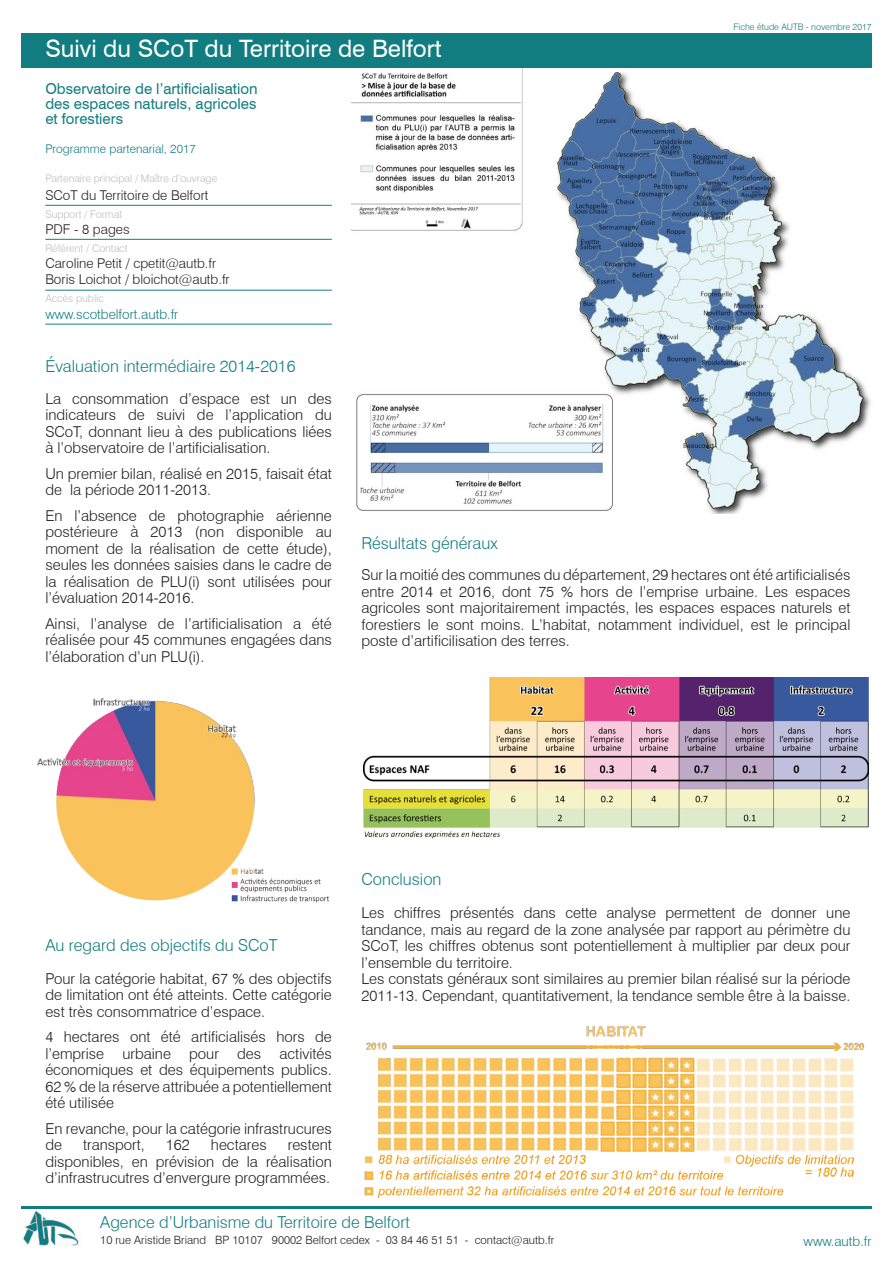
<style>
.page{position:relative;width:893px;height:1263px;background:#fff}
.page>*{position:absolute;margin:0;border:0;box-sizing:border-box;transform-origin:0 0}
.t1{font:24px "Swiss 721 BT";color:#fff}
.t2{font:300 16.5px "Swiss 721 BT";color:#127d81}
.t3{font:300 15px/16.5px "Swiss 721 BT";color:#231f20;text-align:justify}
.t4{font:15px/15px "Swiss 721 BT";color:#127d81;text-align:justify}
.t5{font:300 13.5px/16.2px "Swiss 721 BT";color:#231f20}
.t6{font:300 13.5px "Swiss 721 BT";color:#127d81}
.t7{font:300 12px "Swiss 721 BT";color:#127d81}
.t8{font:300 11.4px "Swiss 721 BT";color:#231f20}
.t9{font:300 10.5px "Swiss 721 BT";color:#bcbdc0}
.t10{font:300 9px "Swiss 721 BT";color:#127d81}
</style>
<div class="page">
<img style="left:364px;top:1025px;width:501px;height:173px">
<img style="left:364px;top:677px;width:504px;height:161px">
<img style="left:37px;top:698px;width:292px;height:205px">
<img style="left:352px;top:67px;width:520px;height:446px">
<div style="left:22px;top:33px;width:850px;height:34px;background:#127d81"></div>
<hr style="left:21px;top:1206px;width:851px;height:3px;background:#127d81">
<hr style="left:45px;top:324px;width:287px;height:1px;background:#127d81">
<hr style="left:45px;top:290px;width:287px;height:1px;background:#127d81">
<hr style="left:45px;top:239px;width:287px;height:1px;background:#127d81">
<hr style="left:45px;top:205px;width:287px;height:1px;background:#127d81">
<img style="left:23px;top:1211px;width:56px;height:34px">
<h1 class="t1" style="left:45px;top:34px;width:398px">Suivi du SCoT du Territoire de Belfort</h1>
<p class="t4" style="left:45px;top:81px;width:214px">Observatoire de l’artificialisation des espaces naturels, agricoles et forestiers</p>
<p class="t7" style="left:45px;top:141px;width:152px">Programme partenarial, 2017</p>
<p class="t9" style="left:45px;top:172px;width:173px">Partenaire principal / Maître d’ouvrage</p>
<p class="t5" style="left:45px;top:187px;width:165px">SCoT du Territoire de Belfort</p>
<p class="t9" style="left:45px;top:208px;width:78px">Support / Format</p>
<p class="t5" style="left:45px;top:221px;width:86px">PDF - 8 pages</p>
<p class="t9" style="left:45px;top:242px;width:84px">Référent / Contact</p>
<p class="t5" style="left:45px;top:255px;width:186px">Caroline Petit / cpetit@autb.fr<br>Boris Loichot / bloichot@autb.fr</p>
<p class="t9" style="left:45px;top:292px;width:60px">Accès public</p>
<p class="t6" style="left:45px;top:306px;width:135px">www.scotbelfort.autb.fr</p>
<p class="t10" style="left:733px;top:22px;width:140px">Fiche étude AUTB - novembre 2017</p>
<p class="t2" style="left:45px;top:356px;width:252px">Évaluation intermédiaire 2014-2016</p>
<p class="t3" style="left:45px;top:390px;width:288px">La consommation d’espace est un des indicateurs de suivi de l’application du SCoT, donnant lieu à des publications liées à l’observatoire de l’artificialisation.</p>
<p class="t3" style="left:45px;top:465px;width:288px">Un premier bilan, réalisé en 2015, faisait état de la période 2011-2013.</p>
<p class="t3" style="left:45px;top:507px;width:288px">En l’absence de photographie aérienne postérieure à 2013 (non disponible au moment de la réalisation de cette étude), seules les données saisies dans le cadre de la réalisation de PLU(i) sont utilisées pour l’évaluation 2014-2016.</p>
<p class="t3" style="left:45px;top:615px;width:288px">Ainsi, l’analyse de l’artificialisation a été réalisée pour 45 communes engagées dans l’élaboration d’un PLU(i).</p>
<p class="t2" style="left:361px;top:533px;width:138px">Résultats généraux</p>
<p class="t3" style="left:361px;top:566px;width:490px">Sur la moitié des communes du département, 29 hectares ont été artificialisés entre 2014 et 2016, dont 75 % hors de l’emprise urbaine. Les espaces agricoles sont majoritairement impactés, les espaces espaces naturels et forestiers le sont moins. L’habitat, notamment individuel, est le principal poste d’artificilisation des terres.</p>
<p class="t2" style="left:45px;top:935px;width:234px">Au regard des objectifs du SCoT</p>
<p class="t3" style="left:45px;top:970px;width:288px">Pour la catégorie habitat, 67 % des objectifs de limitation ont été atteints. Cette catégorie est très consommatrice d’espace.</p>
<p class="t3" style="left:45px;top:1028px;width:288px">4 hectares ont été artificialisés hors de l’emprise urbaine pour des activités économiques et des équipements publics.<br>62 % de la réserve attribuée a potentiellement été utilisée</p>
<p class="t3" style="left:45px;top:1120px;width:288px">En revanche, pour la catégorie infrastrucures de</p>
<p class="t3" style="left:83px;top:1136px;width:63px">transport,</p>
<p class="t3" style="left:166px;top:1136px;width:25px">162</p>
<p class="t3" style="left:211px;top:1136px;width:57px">hectares</p>
<p class="t3" style="left:45px;top:1136px;width:288px;text-indent:242px">restent disponibles, en prévision de la réalisation d’infrastrucutres d’envergure programmées.</p>
<p class="t2" style="left:361px;top:869px;width:82px">Conclusion</p>
<p class="t3" style="left:361px;top:904px;width:490px;text-align:left">Les chiffres présentés dans cette analyse permettent de donner une tandance, mais au regard de la zone analysée par rapport au périmètre du SCoT, les chiffres obtenus sont potentiellement à multiplier par deux pour l’ensemble du territoire.<br>Les constats généraux sont similaires au premier bilan réalisé sur la période 2011-13. Cependant, quantitativement, la tendance semble être à la baisse.</p>
<p class="t2" style="left:100px;top:1212px;width:311px">Agence d’Urbanisme du Territoire de Belfort</p>
<p class="t8" style="left:100px;top:1233px;width:455px">10 rue Aristide Briand BP 10107 90002 Belfort cedex - 03 84 46 51 51 - contact@autb.fr</p>
<p class="t6" style="left:804px;top:1233px;width:70px">www.autb.fr</p>
</div>
